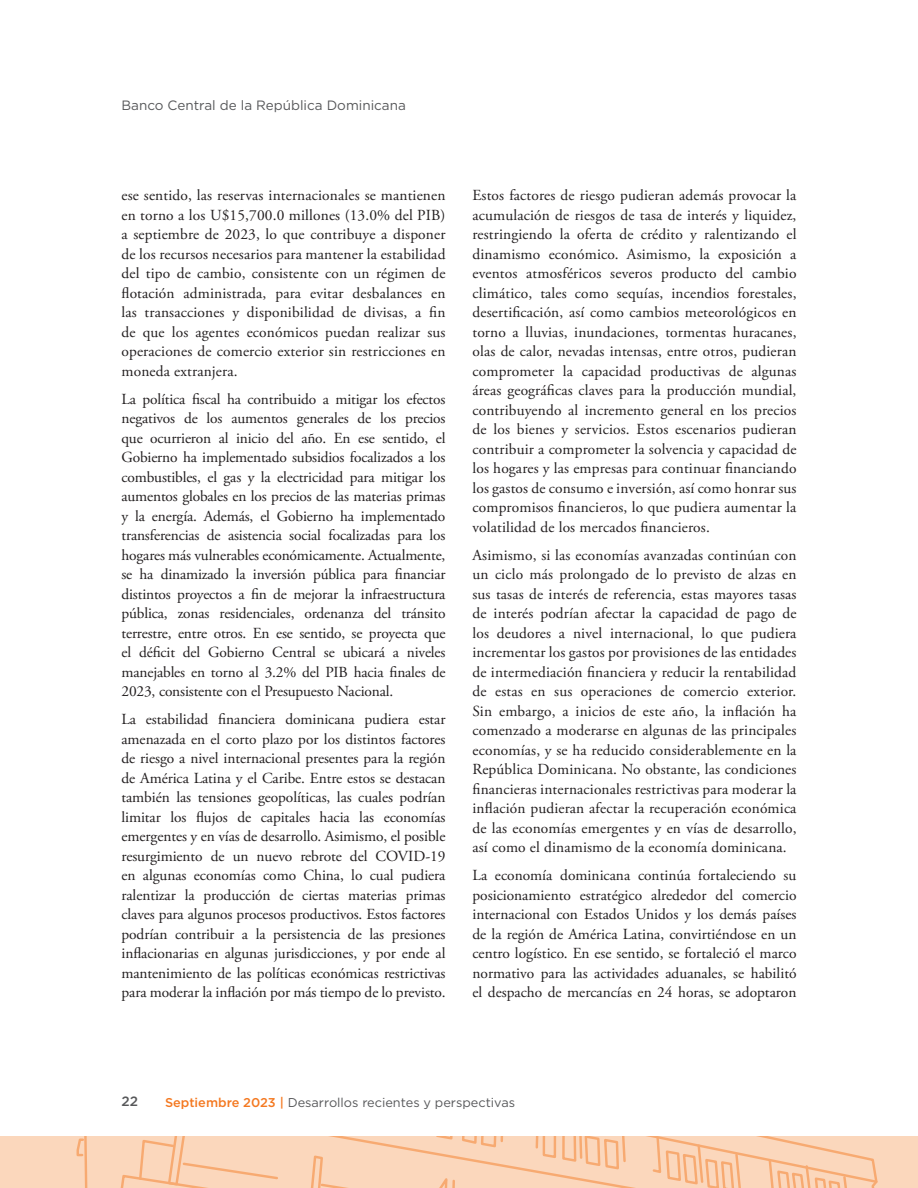
<style>
.page{position:relative;width:918px;height:1188px;background:#fff}
.page>*{position:absolute;margin:0;border:0;box-sizing:border-box;transform-origin:0 0}
.TEX{font:15.3px/19.5px "Adobe Garamond Pro";color:#231f20;text-align:justify}
.t1{font:13.5px "Gotham";color:#57585a}
.t2{font:500 13.5px "Gotham";color:#57585a}
.t3{font:12.75px "Gotham";color:#57585a}
.s1{font-weight:500;color:#f47921}
</style>
<div class="page">
<hr style="left:917px;top:1137px;width:1px;height:51px;background:#f47921">
<svg style="left:15px;top:1137px;width:901px;height:51px;background:#fad1b3"></svg>
<p class="t1" style="left:122px;top:97px;width:286px">Banco Central de la República Dominicana</p>
<p class="TEX" style="left:122px;top:186px;width:326px">ese sentido, las reservas internacionales se mantienen en torno a los U$15,700.0 millones (13.0% del PIB) a septiembre de 2023, lo que contribuye a disponer de los recursos necesarios para mantener la estabilidad del tipo de cambio, consistente con un régimen de flotación administrada, para evitar desbalances en las transacciones y disponibilidad de divisas, a fin de que los agentes económicos puedan realizar sus operaciones de comercio exterior sin restricciones en moneda extranjera.</p>
<p class="TEX" style="left:122px;top:390px;width:326px">La política fiscal ha contribuido a mitigar los efectos negativos de los aumentos generales de los precios que ocurrieron al inicio del año. En ese sentido, el Gobierno ha implementado subsidios focalizados a los combustibles, el gas y la electricidad para mitigar los aumentos globales en los precios de las materias primas y la energía. Además, el Gobierno ha implementado transferencias de asistencia social focalizadas para los hogares más vulnerables económicamente. Actualmente, se ha dinamizado la inversión pública para financiar distintos proyectos a fin de mejorar la infraestructura pública, zonas residenciales, ordenanza del tránsito terrestre, entre otros. En ese sentido, se proyecta que el déficit del Gobierno Central se ubicará a niveles manejables en torno al 3.2% del PIB hacia finales de 2023, consistente con el Presupuesto Nacional.</p>
<p class="TEX" style="left:122px;top:710px;width:326px">La estabilidad financiera dominicana pudiera estar amenazada en el corto plazo por los distintos factores de riesgo a nivel internacional presentes para la región de América Latina y el Caribe. Entre estos se destacan también las tensiones geopolíticas, las cuales podrían limitar los flujos de capitales hacia las economías emergentes y en vías de desarrollo. Asimismo, el posible resurgimiento de un nuevo rebrote del COVID-19 en algunas economías como China, lo cual pudiera ralentizar la producción de ciertas materias primas claves para algunos procesos productivos. Estos factores podrían contribuir a la persistencia de las presiones inflacionarias en algunas jurisdicciones, y por ende al mantenimiento de las políticas económicas restrictivas para moderar la inflación por más tiempo de lo previsto.</p>
<p class="TEX" style="left:472px;top:186px;width:326px">Estos factores de riesgo pudieran además provocar la acumulación de riesgos de tasa de interés y liquidez, restringiendo la oferta de crédito y ralentizando el dinamismo económico. Asimismo, la exposición a eventos atmosféricos severos producto del cambio climático, tales como sequías, incendios forestales, desertificación, así como cambios meteorológicos en torno a lluvias, inundaciones, tormentas huracanes, olas de calor, nevadas intensas, entre otros, pudieran comprometer la capacidad productivas de algunas áreas geográficas claves para la producción mundial, contribuyendo al incremento general en los precios de los bienes y servicios. Estos escenarios pudieran contribuir a comprometer la solvencia y capacidad de los hogares y las empresas para continuar financiando los gastos de consumo e inversión, así como honrar sus compromisos financieros, lo que pudiera aumentar la volatilidad de los mercados financieros.</p>
<p class="TEX" style="left:472px;top:546px;width:326px">Asimismo, si las economías avanzadas continúan con un ciclo más prolongado de lo previsto de alzas en sus tasas de interés de referencia, estas mayores tasas de interés podrían afectar la capacidad de pago de los deudores a nivel internacional, lo que pudiera incrementar los gastos por provisiones de las entidades de intermediación financiera y reducir la rentabilidad de estas en sus operaciones de comercio exterior.<br>Sin embargo, a inicios de este año, la inflación ha comenzado a moderarse en algunas de las principales economías, y se ha reducido considerablemente en la República Dominicana. No obstante, las condiciones financieras internacionales restrictivas para moderar la inflación pudieran afectar la recuperación económica de las economías emergentes y en vías de desarrollo, así como el dinamismo de la economía dominicana.</p>
<p class="TEX" style="left:472px;top:866px;width:326px">La economía dominicana continúa fortaleciendo su posicionamiento estratégico alrededor del comercio internacional con Estados Unidos y los demás países de la región de América Latina, convirtiéndose en un centro logístico. En ese sentido, se fortaleció el marco normativo para las actividades aduanales, se habilitó el despacho de mercancías en 24 horas, se adoptaron</p>
<p class="t2" style="left:122px;top:1093px;width:18px">22</p>
<p class="t3" style="left:165px;top:1095px;width:352px"><span class="s1">Septiembre 2023 |</span> Desarrollos recientes y perspectivas</p>
</div>
